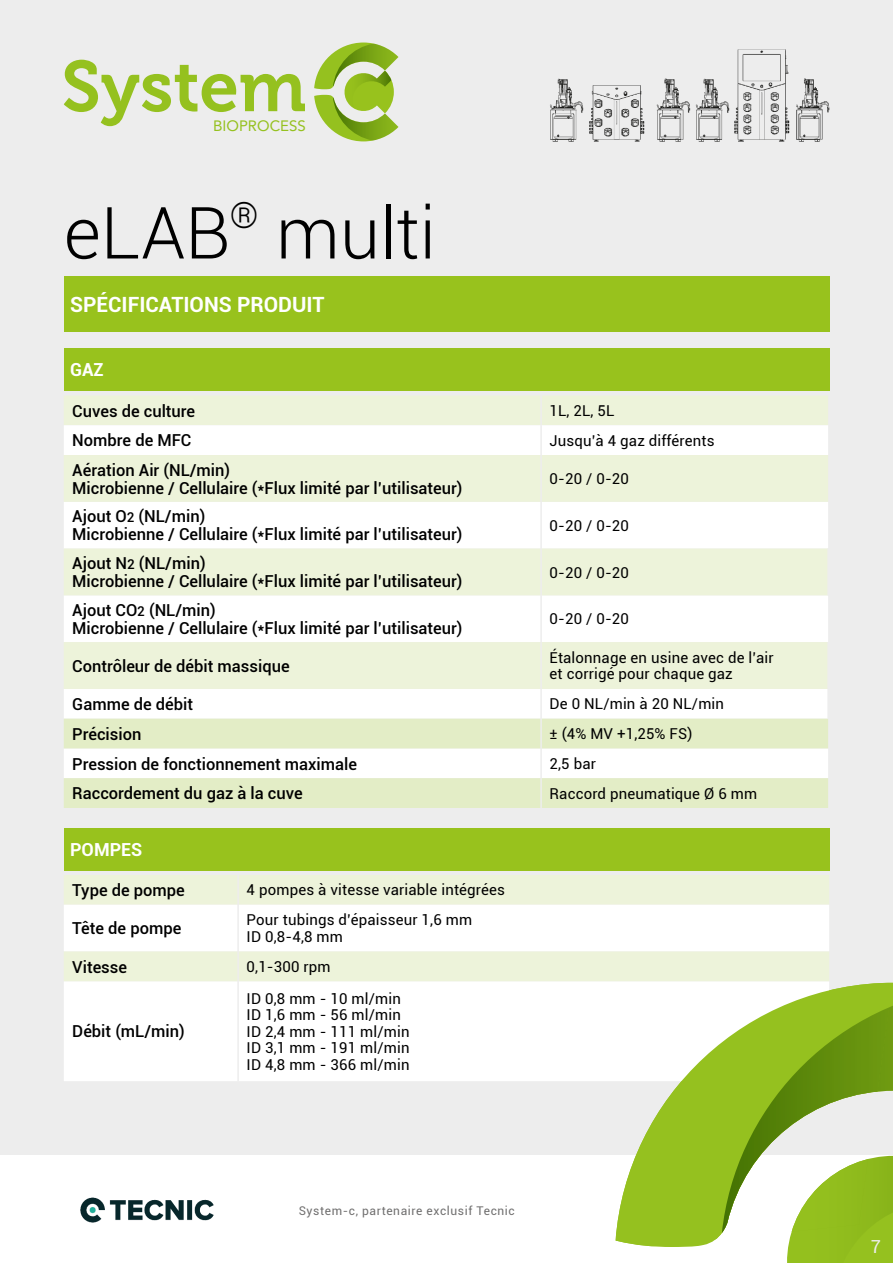
<style>
.page{position:relative;width:893px;height:1263px;background:#fff}
.page>*{position:absolute;margin:0;border:0;box-sizing:border-box;transform-origin:0 0}
._1-TitreProduit{font:300 72px "Roboto";color:#000}
._2-titreTabSpec{font:700 21px "Roboto";color:#fff}
._2-titreTabSpec-2{font:700 18px "Roboto";color:#fff}
.t1{font:18px "Roboto";color:#ededed}
._2-SsTitresTab{font:500 16.5px "Roboto";color:#000}
._2-TxtSpecTab{font:15px "Roboto";letter-spacing:.01em;color:#000}
.t2{font:15px "Avenir";color:#95c11f}
.t3{font:12px "Roboto";letter-spacing:.05em;color:#706f6f}
.s1{font-size:13.5px}
</style>
<div class="page">
<div style="left:0;top:0;width:893px;height:1154px;background:#ededed"></div>
<svg style="left:64px;top:60px;width:241px;height:66px"></svg>
<svg style="left:314px;top:43px;width:84px;height:98px"></svg>
<img style="left:80px;top:1197px;width:134px;height:26px">
<div style="left:64px;top:276px;width:765px;height:56px;background:#98c21d"></div>
<div style="left:64px;top:396px;width:764px;height:29px;background:#edf3da"></div>
<div style="left:64px;top:425px;width:764px;height:293px;background:#fff"></div>
<svg style="left:64px;top:455px;width:764px;height:234px;background:#f4f7e8"></svg>
<svg style="left:64px;top:719px;width:764px;height:89px;background:#ecf2d8"></svg>
<hr style="left:540px;top:395px;width:2px;height:30px;background:#ededed">
<hr style="left:540px;top:425px;width:2px;height:30px;background:#ededed">
<hr style="left:540px;top:455px;width:2px;height:47px;background:#ededed">
<hr style="left:540px;top:502px;width:2px;height:47px;background:#ededed">
<hr style="left:540px;top:595px;width:2px;height:47px;background:#ededed">
<hr style="left:540px;top:719px;width:2px;height:29px;background:#ededed">
<hr style="left:540px;top:748px;width:2px;height:30px;background:#ededed">
<hr style="left:540px;top:778px;width:2px;height:30px;background:#ededed">
<hr style="left:540px;top:689px;width:2px;height:30px;background:#ededed">
<hr style="left:827px;top:689px;width:2px;height:30px;background:#ededed">
<hr style="left:540px;top:549px;width:2px;height:46px;background:#ededed">
<hr style="left:827px;top:549px;width:2px;height:46px;background:#ededed">
<hr style="left:540px;top:642px;width:2px;height:47px;background:#ededed">
<hr style="left:827px;top:642px;width:2px;height:47px;background:#ededed">
<div style="left:64px;top:348px;width:765px;height:43px;background:#98c21d"></div>
<div style="left:64px;top:875px;width:765px;height:29px;background:#edf3da"></div>
<div style="left:64px;top:905px;width:765px;height:176px;background:#fff"></div>
<div style="left:64px;top:951px;width:765px;height:30px;background:#edf3da"></div>
<hr style="left:237px;top:875px;width:2px;height:30px;background:#ededed">
<hr style="left:237px;top:905px;width:2px;height:46px;background:#ededed">
<hr style="left:237px;top:951px;width:2px;height:30px;background:#ededed">
<hr style="left:237px;top:981px;width:2px;height:100px;background:#ededed">
<div style="left:64px;top:828px;width:765px;height:42px;background:#98c21d"></div>
<img style="left:550px;top:49px;width:280px;height:93px">
<svg style="left:615px;top:983px;width:278px;height:264px;background:#c7dd8b"></svg>
<svg style="left:722px;top:989px;width:171px;height:274px"></svg>
<p class="t2" style="left:213px;top:114px;width:94px">BIOPROCESS</p>
<p class="_1-TitreProduit" style="left:64px;top:183px;width:374px">eLAB<sup>®</sup> multi</p>
<p class="_2-titreTabSpec" style="left:70px;top:290px;width:256px">SPÉCIFICATIONS PRODUIT</p>
<p class="_2-titreTabSpec-2" style="left:70px;top:357px;width:35px">GAZ</p>
<p class="_2-SsTitresTab" style="left:72px;top:399px;width:124px">Cuves de culture</p>
<p class="_2-TxtSpecTab" style="left:550px;top:400px;width:66px">1L, 2L, 5L</p>
<p class="_2-SsTitresTab" style="left:72px;top:429px;width:121px">Nombre de MFC</p>
<p class="_2-TxtSpecTab" style="left:550px;top:430px;width:166px">Jusqu’à 4 gaz différents</p>
<p class="_2-SsTitresTab" style="left:72px;top:458px;width:159px">Aération Air (NL/min)</p>
<p class="_2-SsTitresTab" style="left:72px;top:476px;width:392px">Microbienne / Cellulaire (*Flux limité par l’utilisateur)</p>
<p class="_2-TxtSpecTab" style="left:550px;top:468px;width:81px">0-20 / 0-20</p>
<p class="_2-SsTitresTab" style="left:72px;top:505px;width:135px">Ajout O<span class="s1">2</span> (NL/min)</p>
<p class="_2-SsTitresTab" style="left:72px;top:523px;width:392px">Microbienne / Cellulaire (*Flux limité par l’utilisateur)</p>
<p class="_2-SsTitresTab" style="left:72px;top:552px;width:135px">Ajout N<span class="s1">2</span> (NL/min)</p>
<p class="_2-SsTitresTab" style="left:72px;top:570px;width:392px">Microbienne / Cellulaire (*Flux limité par l’utilisateur)</p>
<p class="_2-SsTitresTab" style="left:72px;top:598px;width:145px">Ajout CO<span class="s1">2</span> (NL/min)</p>
<p class="_2-SsTitresTab" style="left:72px;top:616px;width:392px">Microbienne / Cellulaire (*Flux limité par l’utilisateur)</p>
<p class="_2-SsTitresTab" style="left:72px;top:654px;width:219px">Contrôleur de débit massique</p>
<p class="_2-TxtSpecTab" style="left:550px;top:515px;width:81px">0-20 / 0-20</p>
<p class="_2-TxtSpecTab" style="left:550px;top:562px;width:81px">0-20 / 0-20</p>
<p class="_2-TxtSpecTab" style="left:550px;top:608px;width:81px">0-20 / 0-20</p>
<p class="_2-TxtSpecTab" style="left:550px;top:647px;width:225px">Étalonnage en usine avec de l’air</p>
<p class="_2-TxtSpecTab" style="left:550px;top:663px;width:185px">et corrigé pour chaque gaz</p>
<p class="_2-SsTitresTab" style="left:72px;top:692px;width:122px">Gamme de débit</p>
<p class="_2-TxtSpecTab" style="left:550px;top:693px;width:176px">De 0 NL/min à 20 NL/min</p>
<p class="_2-SsTitresTab" style="left:72px;top:722px;width:71px">Précision</p>
<p class="_2-TxtSpecTab" style="left:550px;top:723px;width:144px">± (4% MV +1,25% FS)</p>
<p class="_2-SsTitresTab" style="left:72px;top:752px;width:286px">Pression de fonctionnement maximale</p>
<p class="_2-TxtSpecTab" style="left:550px;top:753px;width:48px">2,5 bar</p>
<p class="_2-SsTitresTab" style="left:72px;top:782px;width:232px">Raccordement du gaz à la cuve</p>
<p class="_2-TxtSpecTab" style="left:550px;top:783px;width:209px">Raccord pneumatique Ø 6 mm</p>
<p class="_2-titreTabSpec-2" style="left:70px;top:837px;width:74px">POMPES</p>
<p class="_2-SsTitresTab" style="left:72px;top:878px;width:114px">Type de pompe</p>
<p class="_2-TxtSpecTab" style="left:247px;top:880px;width:260px">4 pompes à vitesse variable intégrées</p>
<p class="_2-SsTitresTab" style="left:72px;top:917px;width:111px">Tête de pompe</p>
<p class="_2-TxtSpecTab" style="left:247px;top:910px;width:227px">Pour tubings d’épaisseur 1,6 mm</p>
<p class="_2-TxtSpecTab" style="left:247px;top:926px;width:98px">ID 0,8-4,8 mm</p>
<p class="_2-SsTitresTab" style="left:72px;top:955px;width:56px">Vitesse</p>
<p class="_2-TxtSpecTab" style="left:247px;top:956px;width:86px">0,1-300 rpm</p>
<p class="_2-SsTitresTab" style="left:72px;top:1020px;width:114px">Débit (mL/min)</p>
<p class="_2-TxtSpecTab" style="left:247px;top:988px;width:156px">ID 0,8 mm - 10 ml/min</p>
<p class="_2-TxtSpecTab" style="left:247px;top:1004px;width:156px">ID 1,6 mm - 56 ml/min</p>
<p class="_2-TxtSpecTab" style="left:247px;top:1021px;width:164px">ID 2,4 mm - 111 ml/min</p>
<p class="_2-TxtSpecTab" style="left:247px;top:1037px;width:164px">ID 3,1 mm - 191 ml/min</p>
<p class="_2-TxtSpecTab" style="left:247px;top:1054px;width:164px">ID 4,8 mm - 366 ml/min</p>
<p class="t3" style="left:299px;top:1202px;width:218px">System-c, partenaire exclusif Tecnic</p>
<p class="t1" style="left:871px;top:1234px;width:12px">7</p>
</div>
